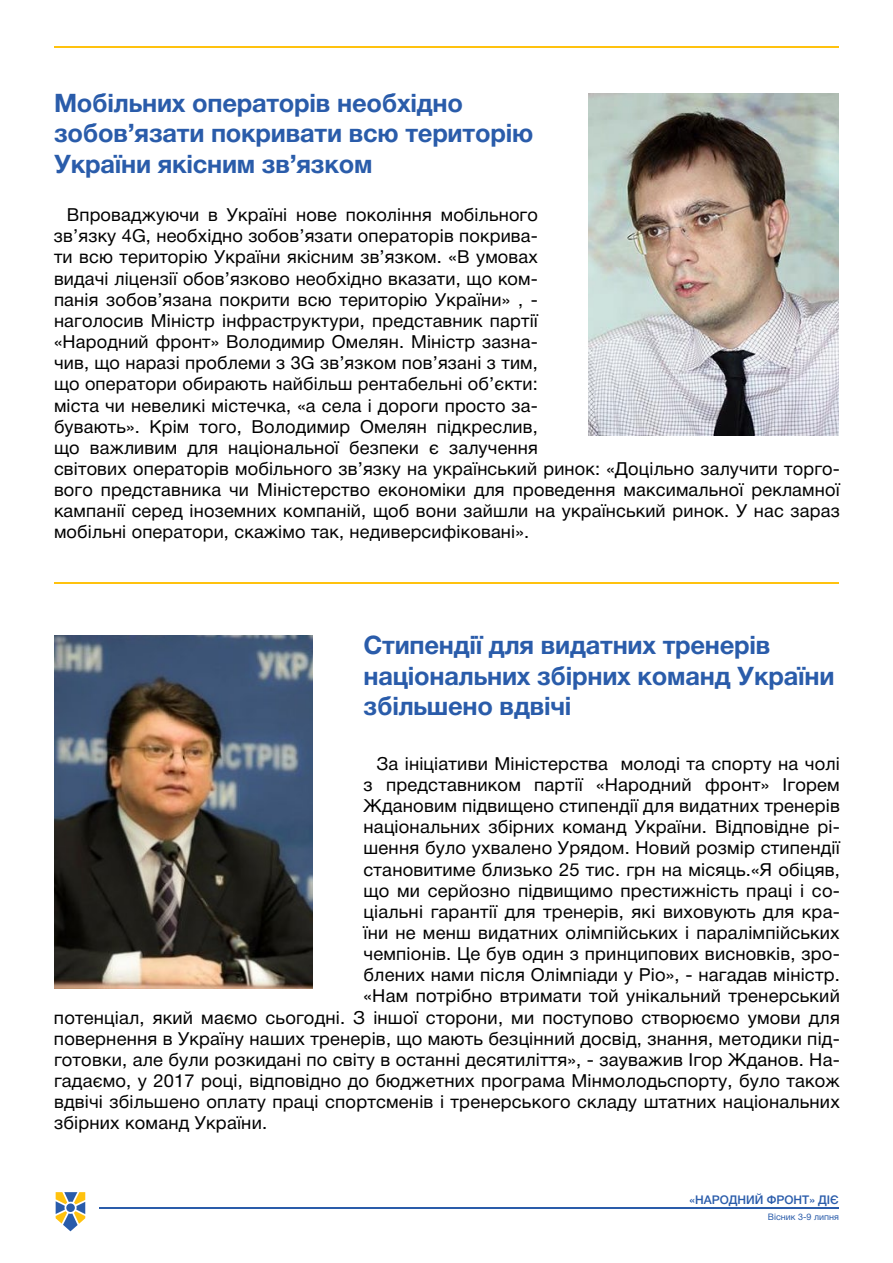
<style>
.page{position:relative;width:893px;height:1263px;background:#fff}
.page>*{position:absolute;margin:0;border:0;box-sizing:border-box;transform-origin:0 0}
.t1{font:25.5px/30.6px "Helvetica 7 Bold";letter-spacing:-.01em;color:#2a5caa}
.t2{font:18px/21.1px "Helvetica 5 Normal";letter-spacing:.01em;color:#000}
.t3{font:12px "Helvetica 6 Medium";color:#2a5caa}
.t4{font:9px "Helvetica 5 Normal";color:#2a5caa}
</style>
<div class="page">
<hr style="left:54px;top:47px;width:785px;height:1px;background:#ffc20e">
<hr style="left:100px;top:1208px;width:739px;height:1px;background:#2a5caa">
<svg style="left:55px;top:1192px;width:31px;height:40px"></svg>
<hr style="left:54px;top:583px;width:785px;height:1px;background:#ffc20e">
<img style="left:589px;top:94px;width:250px;height:342px">
<img style="left:54px;top:636px;width:259px;height:353px">
<h1 class="t1" style="left:54px;top:88px;width:481px">Мобільних операторів необхідно зобов’язати покривати всю територію<br>України якісним зв’язком</h1>
<p class="t2" style="left:54px;top:204px;width:787px;text-indent:13px">Впроваджуючи в Україні нове покоління мобільного<br>зв’язку 4G, необхідно зобов’язати операторів покрива-<br>ти всю територію України якісним зв’язком. «В умовах<br>видачі ліцензії обов’язково необхідно вказати, що ком-<br>панія зобов’язана покрити всю територію України» , -<br>наголосив Міністр інфраструктури, представник партії<br>«Народний фронт» Володимир Омелян. Міністр зазна-<br>чив, що наразі проблеми з 3G зв’язком пов’язані з тим,<br>що оператори обирають найбільш рентабельні об’єкти:<br>міста чи невеликі містечка, «а села і дороги просто за-<br>бувають». Крім того, Володимир Омелян підкреслив,<br>що важливим для національної безпеки є залучення<br>світових операторів мобільного зв’язку на український ринок: «Доцільно залучити торго&shy;вого представника чи Міністерство економіки для проведення максимальної рекламної кампанії серед іноземних компаній, щоб вони зайшли на український ринок. У нас зараз мобільні оператори, скажімо так, недиверсифіковані».</p>
<h1 class="t1" style="left:364px;top:630px;width:472px">Стипендії для видатних тренерів національних збірних команд України збільшено вдвічі</h1>
<p class="t2" style="left:376px;top:753px;width:465px">За ініціативи Міністерства молоді та спорту на чолі</p>
<p class="t2" style="left:364px;top:774px;width:478px">з представником партії «Народний фронт» Ігорем</p>
<p class="t2" style="left:364px;top:795px;width:478px">Ждановим підвищено стипендії для видатних тренерів</p>
<p class="t2" style="left:364px;top:816px;width:478px">національних збірних команд України. Відповідне рі-</p>
<p class="t2" style="left:364px;top:838px;width:478px">шення було ухвалено Урядом. Новий розмір стипендії</p>
<p class="t2" style="left:364px;top:859px;width:478px">становитиме близько 25 тис. грн на місяць.«Я обіцяв,</p>
<p class="t2" style="left:364px;top:880px;width:478px">що ми серйозно підвищимо престижність праці і со-</p>
<p class="t2" style="left:364px;top:901px;width:478px">ціальні гарантії для тренерів, які виховують для кра-</p>
<p class="t2" style="left:364px;top:922px;width:478px">їни не менш видатних олімпійських і паралімпійських</p>
<p class="t2" style="left:364px;top:943px;width:478px">чемпіонів. Це був один з принципових висновків, зро-</p>
<p class="t2" style="left:364px;top:964px;width:478px">блених нами після Олімпіади у Ріо», - нагадав міністр.</p>
<p class="t2" style="left:364px;top:986px;width:478px">«Нам потрібно втримати той унікальний тренерський</p>
<p class="t2" style="left:54px;top:1007px;width:787px">потенціал, який маємо сьогодні. З іншої сторони, ми поступово створюємо умови для</p>
<p class="t2" style="left:54px;top:1028px;width:787px">повернення в Україну наших тренерів, що мають безцінний досвід, знання, методики під-</p>
<p class="t2" style="left:54px;top:1049px;width:787px">готовки, але були розкидані по світу в останні десятиліття», - зауважив Ігор Жданов. На-</p>
<p class="t2" style="left:54px;top:1070px;width:787px">гадаємо, у 2017 році, відповідно до бюджетних програма Мінмолодьспорту, було також</p>
<p class="t2" style="left:54px;top:1091px;width:787px">вдвічі збільшено оплату праці спортсменів і тренерського складу штатних національних</p>
<p class="t2" style="left:54px;top:1112px;width:215px">збірних команд України.</p>
<p class="t3" style="left:689px;top:1193px;width:151px">«НАРОДНИЙ ФРОНТ» ДІЄ</p>
<p class="t4" style="left:768px;top:1211px;width:73px">Вісник 3-9 липня</p>
</div>
